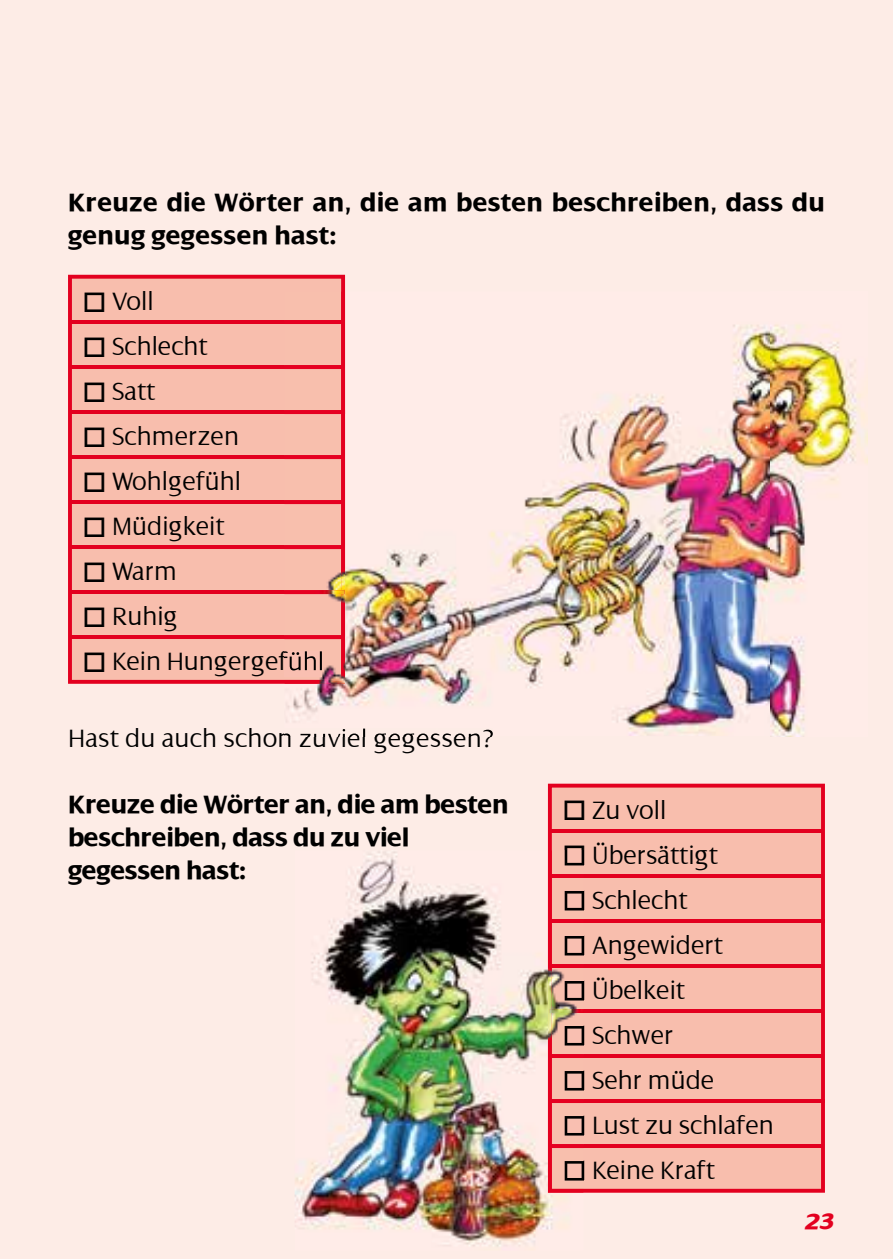
<style>
.page{position:relative;width:893px;height:1259px;background:#fdece6}
.page>*{position:absolute;margin:0;border:0;box-sizing:border-box;transform-origin:0 0}
.t1{font:300 27px "Dialog";color:#000}
.t2{font:700 27px/33px "Dialog";color:#000}
.t3{font:italic 24px "Dialog X Bold";color:#e3001f}
</style>
<div class="page">
<div style="left:68px;top:275px;width:277px;height:409px;background:#f8bead"></div>
<hr style="left:70px;top:320px;width:274px;height:4px;background:#e3001f">
<hr style="left:70px;top:365px;width:273px;height:4px;background:#e3001f">
<hr style="left:70px;top:410px;width:275px;height:4px;background:#e3001f">
<hr style="left:70px;top:455px;width:274px;height:4px;background:#e3001f">
<hr style="left:70px;top:500px;width:274px;height:4px;background:#e3001f">
<hr style="left:70px;top:545px;width:273px;height:4px;background:#e3001f">
<hr style="left:70px;top:590px;width:274px;height:4px;background:#e3001f">
<hr style="left:70px;top:635px;width:274px;height:4px;background:#e3001f">
<div style="left:548px;top:783px;width:277px;height:409px;background:#f8bead"></div>
<hr style="left:550px;top:829px;width:274px;height:4px;background:#e3001f">
<hr style="left:550px;top:874px;width:273px;height:4px;background:#e3001f">
<hr style="left:550px;top:919px;width:275px;height:4px;background:#e3001f">
<hr style="left:550px;top:964px;width:274px;height:4px;background:#e3001f">
<hr style="left:550px;top:1009px;width:274px;height:4px;background:#e3001f">
<hr style="left:550px;top:1054px;width:273px;height:4px;background:#e3001f">
<hr style="left:550px;top:1099px;width:274px;height:4px;background:#e3001f">
<hr style="left:550px;top:1144px;width:274px;height:4px;background:#e3001f">
<img style="left:295px;top:850px;width:289px;height:397px">
<img style="left:548px;top:850px;width:36px;height:342px">
<img style="left:550px;top:874px;width:34px;height:4px">
<img style="left:550px;top:919px;width:34px;height:4px">
<img style="left:550px;top:964px;width:34px;height:4px">
<img style="left:550px;top:1009px;width:34px;height:4px">
<img style="left:550px;top:1054px;width:34px;height:4px">
<img style="left:550px;top:1099px;width:34px;height:4px">
<img style="left:550px;top:1144px;width:34px;height:4px">
<img style="left:565px;top:850px;width:19px;height:15px">
<img style="left:565px;top:891px;width:19px;height:19px">
<img style="left:565px;top:936px;width:19px;height:19px">
<img style="left:565px;top:981px;width:19px;height:19px">
<img style="left:565px;top:1026px;width:19px;height:19px">
<img style="left:565px;top:1071px;width:19px;height:19px">
<img style="left:565px;top:1116px;width:19px;height:19px">
<img style="left:565px;top:1161px;width:19px;height:19px">
<img style="left:287px;top:291px;width:581px;height:445px">
<img style="left:284px;top:291px;width:61px;height:393px">
<img style="left:284px;top:320px;width:60px;height:4px">
<img style="left:284px;top:365px;width:59px;height:4px">
<img style="left:284px;top:410px;width:61px;height:4px">
<img style="left:284px;top:455px;width:60px;height:4px">
<img style="left:284px;top:500px;width:60px;height:4px">
<img style="left:284px;top:545px;width:59px;height:4px">
<img style="left:284px;top:590px;width:60px;height:4px">
<img style="left:284px;top:635px;width:60px;height:4px">
<img style="left:284px;top:651px;width:38px;height:25px">
<img style="left:284px;top:728px;width:209px;height:8px">
<p class="t2" style="left:68px;top:185px;width:758px">Kreuze die Wörter an, die am besten beschreiben, dass du genug gegessen hast:</p>
<p class="t1" style="left:82px;top:287px;width:73px">□ Voll</p>
<p class="t1" style="left:82px;top:332px;width:127px">□ Schlecht</p>
<p class="t1" style="left:82px;top:377px;width:74px">□ Satt</p>
<p class="t1" style="left:82px;top:422px;width:158px">□ Schmerzen</p>
<p class="t1" style="left:82px;top:466px;width:160px">□ Wohlgefühl</p>
<p class="t1" style="left:82px;top:511px;width:144px">□ Müdigkeit</p>
<p class="t1" style="left:82px;top:556px;width:96px">□ Warm</p>
<p class="t1" style="left:82px;top:601px;width:97px">□ Ruhig</p>
<p class="t1" style="left:82px;top:646px;width:243px">□ Kein Hungergefühl</p>
<p class="t1" style="left:68px;top:724px;width:428px">Hast du auch schon zuviel gegessen?</p>
<p class="t2" style="left:68px;top:788px;width:442px">Kreuze die Wörter an, die am besten beschreiben, dass du zu viel gegessen hast:</p>
<p class="t1" style="left:562px;top:795px;width:105px">□ Zu voll</p>
<p class="t1" style="left:562px;top:840px;width:157px">□ Übersättigt</p>
<p class="t1" style="left:562px;top:885px;width:127px">□ Schlecht</p>
<p class="t1" style="left:562px;top:930px;width:162px">□ Angewidert</p>
<p class="t1" style="left:562px;top:975px;width:124px">□ Übelkeit</p>
<p class="t1" style="left:562px;top:1020px;width:113px">□ Schwer</p>
<p class="t1" style="left:562px;top:1065px;width:153px">□ Sehr müde</p>
<p class="t1" style="left:562px;top:1110px;width:213px">□ Lust zu schlafen</p>
<p class="t1" style="left:562px;top:1155px;width:154px">□ Keine Kraft</p>
<p class="t3" style="left:804px;top:1208px;width:31px">23</p>
</div>
